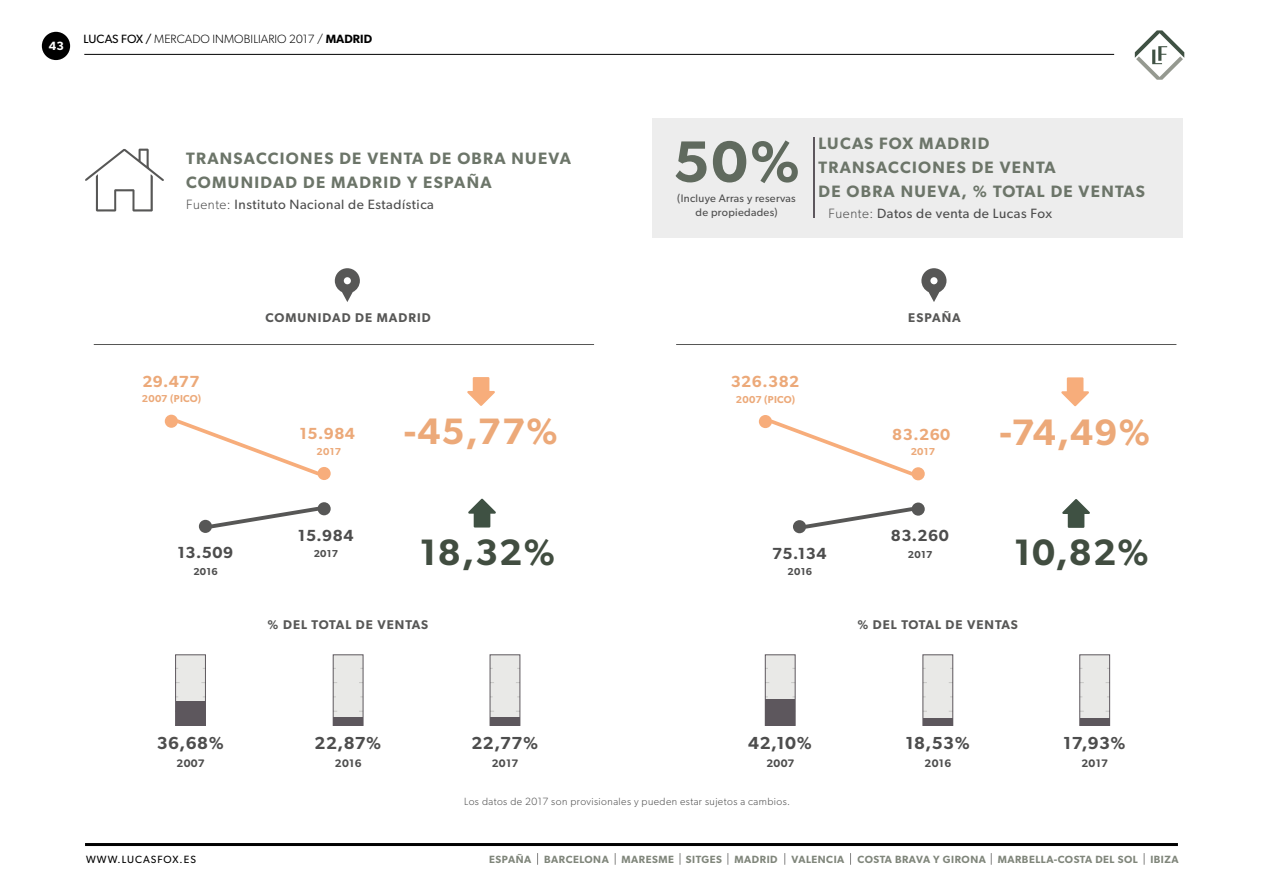
<style>
.page{position:relative;width:1263px;height:893px;background:#fff}
.page>*{position:absolute;margin:0;border:0;box-sizing:border-box;transform-origin:0 0}
.t1{font:600 58.5px "Gibson";color:#606a5e}
.t2{font:600 36.9px "Gibson";letter-spacing:.03em;color:#eca979}
.t3{font:600 36.9px "Gibson";letter-spacing:.03em;color:#414d40}
.t4{font:600 17.4px "Gibson";letter-spacing:.03em;color:#4d4d4d}
.t5{font:600 16.5px/24px "Gibson";letter-spacing:.08em;color:#6c7569}
.t6{font:600 16.05px "Gibson";letter-spacing:.03em;color:#eca979}
.t7{font:600 16.05px "Gibson";letter-spacing:.03em;color:#4d4d4d}
.t8{font:13.5px "Gibson";letter-spacing:.04em;color:#4d4d4d}
.t9{font:600 12.75px "Gibson";letter-spacing:.08em;color:#575756}
.t10{font:300 12px "Gibson";letter-spacing:.005em;color:#000}
.t11{font:600 12px "Gibson";color:#fff}
.t12{font:10.95px/14.4px "Gibson";letter-spacing:.03em;color:#4d4d4d;text-align:center}
.t13{font:600 10.95px "Gibson";letter-spacing:.03em;color:#4d4d4d}
.t14{font:600 10.5px "Gibson";letter-spacing:.05em;color:#80867b}
.t15{font:300 10.5px "Gibson";letter-spacing:.04em;color:#4d4d4d}
.t16{font:10.5px "Gibson";letter-spacing:.1em;color:#000}
.t17{font:600 10.05px "Gibson";letter-spacing:.03em;color:#eca979}
.t18{font:600 10.05px "Gibson";letter-spacing:.03em;color:#4d4d4d}
.s1{font-weight:400}
.s2{font-weight:600}
.s3{font-weight:300}
</style>
<div class="page">
<hr style="left:84px;top:54px;width:1030px;height:1px;background:#000">
<div style="left:42px;top:32px;width:28px;height:28px;background:#000;border-radius:50%"></div>
<svg style="left:1135px;top:30px;width:49px;height:50px"></svg>
<hr style="left:85px;top:843px;width:1093px;height:3px;background:#000">
<svg style="left:615px;top:853px;width:1px;height:12px"></svg>
<svg style="left:991px;top:853px;width:1px;height:12px"></svg>
<svg style="left:680px;top:853px;width:1px;height:12px"></svg>
<svg style="left:727px;top:853px;width:1px;height:12px"></svg>
<svg style="left:850px;top:853px;width:1px;height:12px"></svg>
<svg style="left:1144px;top:853px;width:1px;height:12px"></svg>
<svg style="left:784px;top:853px;width:1px;height:12px"></svg>
<svg style="left:537px;top:853px;width:1px;height:12px"></svg>
<svg style="left:921px;top:268px;width:25px;height:34px"></svg>
<svg style="left:335px;top:268px;width:25px;height:34px"></svg>
<svg style="left:85px;top:149px;width:79px;height:63px"></svg>
<svg style="left:165px;top:415px;width:166px;height:65px"></svg>
<svg style="left:759px;top:415px;width:166px;height:65px"></svg>
<svg style="left:468px;top:499px;width:28px;height:28px"></svg>
<svg style="left:1062px;top:499px;width:28px;height:29px"></svg>
<svg style="left:467px;top:377px;width:28px;height:29px"></svg>
<svg style="left:1061px;top:377px;width:28px;height:29px"></svg>
<svg style="left:199px;top:502px;width:132px;height:31px"></svg>
<svg style="left:793px;top:502px;width:132px;height:31px"></svg>
<hr style="left:676px;top:344px;width:500px;height:1px;background:#575756">
<hr style="left:94px;top:344px;width:500px;height:1px;background:#575756">
<div style="left:765px;top:654px;width:30px;height:72px;background:#e9e9e7;border:1px solid #5d575d"></div>
<div style="left:922px;top:654px;width:31px;height:72px;background:#e9e9e7;border:1px solid #5d575d"></div>
<div style="left:1079px;top:654px;width:31px;height:72px;background:#e9e9e7;border:1px solid #5d575d"></div>
<div style="left:765px;top:699px;width:30px;height:26px;background:#5d575d"></div>
<div style="left:923px;top:718px;width:30px;height:7px;background:#5d575d"></div>
<div style="left:1080px;top:718px;width:30px;height:7px;background:#5d575d"></div>
<div style="left:175px;top:654px;width:31px;height:72px;background:#e9e9e7;border:1px solid #5d575d"></div>
<div style="left:333px;top:654px;width:30px;height:72px;background:#e9e9e7;border:1px solid #5d575d"></div>
<div style="left:490px;top:654px;width:30px;height:72px;background:#e9e9e7;border:1px solid #5d575d"></div>
<div style="left:176px;top:701px;width:29px;height:24px;background:#5d575d"></div>
<div style="left:333px;top:717px;width:30px;height:8px;background:#5d575d"></div>
<div style="left:490px;top:717px;width:30px;height:8px;background:#5d575d"></div>
<div style="left:652px;top:118px;width:530px;height:120px;background:#ededed"></div>
<hr style="left:814px;top:137px;width:1px;height:81px;background:#5d575d">
<p class="t11" style="left:49px;top:39px;width:17px">43</p>
<p class="t10" style="left:84px;top:31px;width:290px"><span class="s1">LUCAS FOX /</span> MERCADO INMOBILIARIO 2017 / <span class="s2">MADRID</span></p>
<p class="t5" style="left:186px;top:146px;width:387px">TRANSACCIONES DE VENTA DE OBRA NUEVA<br>COMUNIDAD DE MADRID Y ESPAÑA</p>
<p class="t8" style="left:186px;top:196px;width:249px"><span class="s3">Fuente:</span> Instituto Nacional de Estadística</p>
<h1 class="t1" style="left:673px;top:127px;width:129px">50%</h1>
<p class="t5" style="left:818px;top:131px;width:328px">LUCAS FOX MADRID<br>TRANSACCIONES DE VENTA<br>DE OBRA NUEVA, % TOTAL DE VENTAS</p>
<p class="t8" style="left:829px;top:205px;width:225px"><span class="s3">Fuente:</span> Datos de venta de Lucas Fox</p>
<p class="t12" style="left:677px;top:191px;width:120px">(Incluye Arras y reservas de propiedades)</p>
<p class="t9" style="left:265px;top:310px;width:167px">COMUNIDAD DE MADRID</p>
<p class="t9" style="left:908px;top:310px;width:54px">ESPAÑA</p>
<p class="t6" style="left:142px;top:372px;width:59px">29.477</p>
<p class="t6" style="left:731px;top:372px;width:70px">326.382</p>
<p class="t17" style="left:142px;top:393px;width:61px">2007 (PICO)</p>
<p class="t17" style="left:736px;top:393px;width:61px">2007 (PICO)</p>
<h2 class="t2" style="left:404px;top:409px;width:156px">-45,77%</h2>
<h2 class="t2" style="left:999px;top:410px;width:152px">-74,49%</h2>
<p class="t6" style="left:299px;top:424px;width:57px">15.984</p>
<p class="t6" style="left:892px;top:425px;width:60px">83.260</p>
<p class="t17" style="left:317px;top:445px;width:26px">2017</p>
<p class="t17" style="left:911px;top:446px;width:26px">2017</p>
<p class="t7" style="left:298px;top:526px;width:57px">15.984</p>
<p class="t7" style="left:891px;top:526px;width:60px">83.260</p>
<p class="t7" style="left:178px;top:543px;width:57px">13.509</p>
<h2 class="t3" style="left:419px;top:530px;width:137px">18,32%</h2>
<p class="t7" style="left:772px;top:544px;width:56px">75.134</p>
<h2 class="t3" style="left:1014px;top:530px;width:137px">10,82%</h2>
<p class="t18" style="left:314px;top:548px;width:26px">2017</p>
<p class="t18" style="left:908px;top:548px;width:26px">2017</p>
<p class="t18" style="left:193px;top:566px;width:26px">2016</p>
<p class="t18" style="left:787px;top:566px;width:26px">2016</p>
<p class="t9" style="left:268px;top:617px;width:162px">% DEL TOTAL DE VENTAS</p>
<p class="t9" style="left:857px;top:617px;width:162px">% DEL TOTAL DE VENTAS</p>
<p class="t4" style="left:157px;top:732px;width:69px">36,68%</p>
<p class="t4" style="left:315px;top:732px;width:68px">22,87%</p>
<p class="t4" style="left:471px;top:732px;width:68px">22,77%</p>
<p class="t4" style="left:748px;top:732px;width:65px">42,10%</p>
<p class="t4" style="left:905px;top:732px;width:66px">18,53%</p>
<p class="t4" style="left:1063px;top:732px;width:64px">17,93%</p>
<p class="t13" style="left:177px;top:756px;width:29px">2007</p>
<p class="t13" style="left:335px;top:756px;width:28px">2016</p>
<p class="t13" style="left:492px;top:756px;width:28px">2017</p>
<p class="t13" style="left:766px;top:756px;width:29px">2007</p>
<p class="t13" style="left:924px;top:756px;width:28px">2016</p>
<p class="t13" style="left:1081px;top:756px;width:28px">2017</p>
<p class="t15" style="left:464px;top:795px;width:328px">Los datos de 2017 son provisionales y pueden estar sujetos a cambios.</p>
<p class="t16" style="left:86px;top:853px;width:111px">WWW.LUCASFOX.ES</p>
<p class="t14" style="left:489px;top:853px;width:290px">ESPAÑA BARCELONA MARESME SITGES MADRID</p>
<p class="t14" style="left:791px;top:853px;width:54px">VALENCIA</p>
<p class="t14" style="left:857px;top:853px;width:323px">COSTA BRAVA Y GIRONA MARBELLA-COSTA DEL SOL IBIZA</p>
</div>
